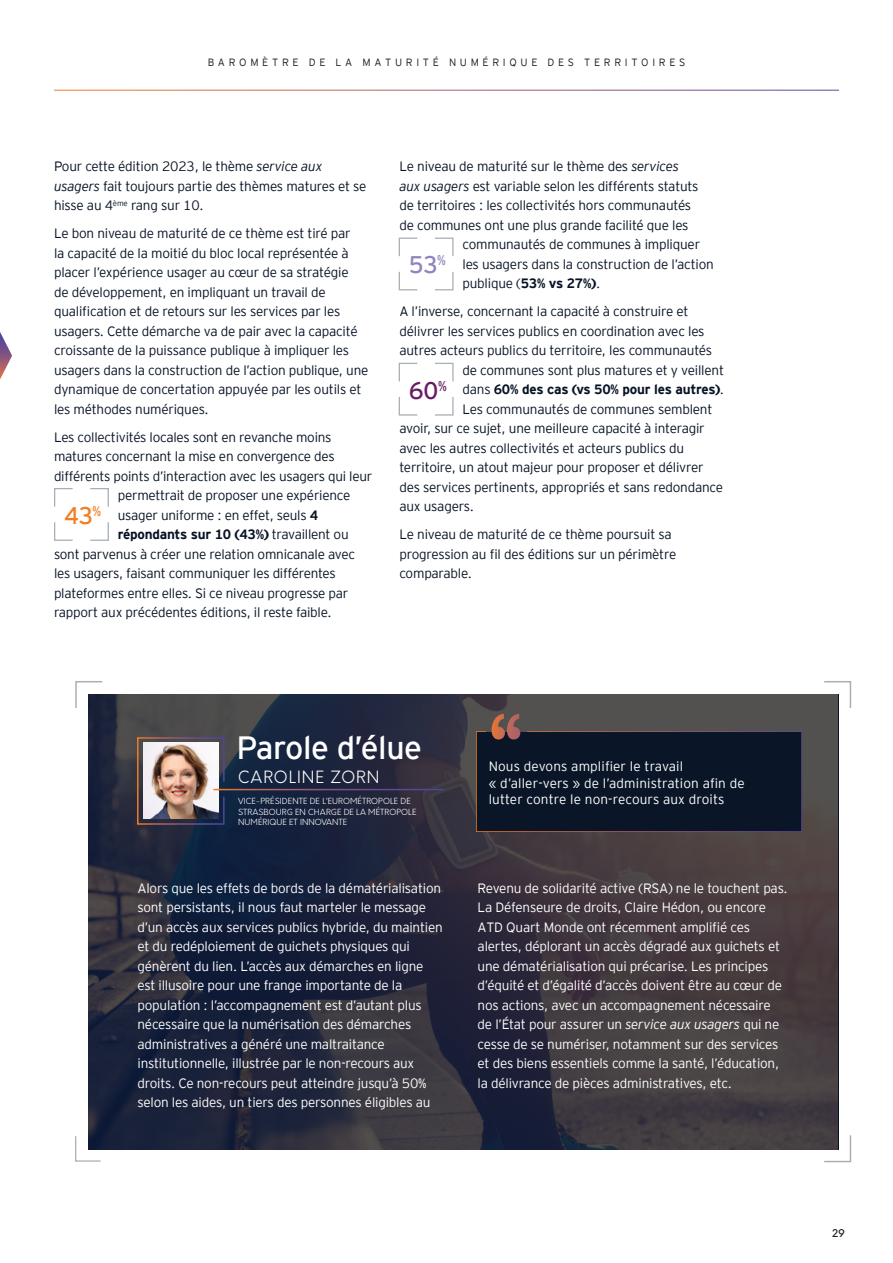
<style>
.page{position:relative;width:893px;height:1263px;background:#fff}
.page>*{position:absolute;margin:0;border:0;box-sizing:border-box;transform-origin:0 0}
.Brochure_title_RL__C{font:700 78.3px "Orkney";color:#fff}
.Titre_1{font:32.25px "EY Interstate";letter-spacing:-.015em;color:#fff}
.citation{font:24px "EY Interstate";color:#f47d21}
.citation-2{font:24px "EY Interstate";color:#9184be}
.citation-3{font:24px "EY Interstate";color:#691c66}
.Brochure_title_RL__C-2{font:300 16.5px "Orkney";letter-spacing:.06em;color:#fff}
.Body_copy{font:300 13.5px/19.5px "EY Interstate";letter-spacing:-.015em;color:#071224}
.Body_copy-2{font:300 13.5px/19.5px "EY Interstate";letter-spacing:-.015em;color:#fff}
.Brochure_title_RL__C-3{font:300 13.5px/16.5px "EY Interstate";letter-spacing:.01em;color:#fff}
.Body_copy-3{font:700 13.5px "EY Interstate";letter-spacing:-.02em;color:#071224}
.t1{font:300 10.5px "EY Interstate";letter-spacing:.35em;color:#231f20}
.t2{font:500 10.5px "Orkney";color:#231f20}
.Brochure_title_RL__C-4{font:300 8.25px/10.5px "Orkney";letter-spacing:.01em;color:#fff}
.s1{font-style:italic}
.s2{font-weight:700}
.s3{font-weight:300}
</style>
<div class="page">
<svg style="left:90px;top:522px;width:19px;height:19px"></svg>
<svg style="left:54px;top:488px;width:19px;height:19px"></svg>
<svg style="left:90px;top:488px;width:19px;height:19px"></svg>
<svg style="left:54px;top:522px;width:19px;height:19px"></svg>
<img style="left:88px;top:694px;width:750px;height:455px">
<svg style="left:75px;top:681px;width:29px;height:28px"></svg>
<svg style="left:823px;top:1134px;width:29px;height:29px"></svg>
<svg style="left:75px;top:1135px;width:27px;height:27px"></svg>
<svg style="left:823px;top:681px;width:29px;height:28px"></svg>
<div style="left:475px;top:730px;width:328px;height:103px;background:#0a1627"></div>
<svg style="left:435px;top:271px;width:19px;height:20px"></svg>
<svg style="left:398px;top:237px;width:20px;height:20px"></svg>
<svg style="left:435px;top:237px;width:19px;height:20px"></svg>
<svg style="left:398px;top:271px;width:20px;height:20px"></svg>
<svg style="left:435px;top:397px;width:19px;height:19px"></svg>
<svg style="left:398px;top:362px;width:20px;height:20px"></svg>
<svg style="left:435px;top:362px;width:19px;height:20px"></svg>
<svg style="left:398px;top:397px;width:20px;height:19px"></svg>
<hr style="left:213px;top:789px;width:231px;height:1px;background:#fff">
<img style="left:136px;top:736px;width:89px;height:89px">
<svg style="left:0;top:332px;width:12px;height:47px"></svg>
<p class="t1" style="left:208px;top:55px;width:479px">BAROMÈTRE DE LA MATURITÉ NUMÉRIQUE DES TERRITOIRES</p>
<p class="Body_copy" style="left:54px;top:156px;width:314px">Pour cette édition 2023, le thème <span class="s1">service aux usagers</span> fait toujours partie des thèmes matures et se hisse au 4<sup>ème</sup> rang sur 10.</p>
<p class="Body_copy" style="left:54px;top:223px;width:316px">Le bon niveau de maturité de ce thème est tiré par<br>la capacité de la moitié du bloc local représentée à placer l’expérience usager au cœur de sa stratégie<br>de développement, en impliquant un travail de qualification et de retours sur les services par les usagers. Cette démarche va de pair avec la capacité croissante de la puissance publique à impliquer les usagers dans la construction de l’action publique, une dynamique de concertation appuyée par les outils et les méthodes numériques.</p>
<p class="Body_copy" style="left:54px;top:427px;width:279px">Les collectivités locales sont en revanche moins</p>
<p class="Body_copy" style="left:54px;top:446px;width:282px">matures concernant la mise en convergence des</p>
<p class="Body_copy" style="left:54px;top:466px;width:320px">différents points d’interaction avec les usagers qui leur</p>
<p class="Body_copy" style="left:118px;top:485px;width:234px">permettrait de proposer une expérience</p>
<p class="Body_copy" style="left:118px;top:505px;width:202px">usager uniforme : en effet, seuls <span class="s2">4</span></p>
<p class="Body_copy-3" style="left:118px;top:525px;width:232px">répondants sur 10 (43%) <span class="s3">travaillent ou</span></p>
<p class="Body_copy" style="left:54px;top:544px;width:303px">sont parvenus à créer une relation omnicanale avec</p>
<p class="Body_copy" style="left:54px;top:563px;width:283px">les usagers, faisant communiquer les différentes</p>
<p class="Body_copy" style="left:54px;top:583px;width:296px">plateformes entre elles. Si ce niveau progresse par</p>
<p class="Body_copy" style="left:54px;top:602px;width:279px">rapport aux précédentes éditions, il reste faible.</p>
<p class="citation" style="left:64px;top:498px;width:38px">43<sup>%</sup></p>
<p class="Body_copy" style="left:399px;top:156px;width:281px">Le niveau de maturité sur le thème des <span class="s1">services</span></p>
<p class="Body_copy" style="left:399px;top:176px;width:301px"><span class="s1">aux usagers</span> est variable selon les différents statuts</p>
<p class="Body_copy" style="left:399px;top:195px;width:293px">de territoires : les collectivités hors communautés</p>
<p class="Body_copy" style="left:399px;top:215px;width:291px">de communes ont une plus grande facilité que les</p>
<p class="Body_copy" style="left:462px;top:234px;width:239px">communautés de communes à impliquer</p>
<p class="Body_copy" style="left:462px;top:254px;width:253px">les usagers dans la construction de l’action</p>
<p class="Body_copy" style="left:462px;top:273px;width:139px">publique (<span class="s2">53% vs 27%)</span>.</p>
<p class="Body_copy" style="left:399px;top:301px;width:291px">A l’inverse, concernant la capacité à construire et</p>
<p class="Body_copy" style="left:399px;top:321px;width:307px">délivrer les services publics en coordination avec les</p>
<p class="Body_copy" style="left:399px;top:340px;width:314px">autres acteurs publics du territoire, les communautés</p>
<p class="Body_copy" style="left:462px;top:360px;width:263px">de communes sont plus matures et y veillent</p>
<p class="Body_copy-3" style="left:462px;top:380px;width:263px"><span class="s3">dans</span> 60% des cas (vs 50% pour les autres)<span class="s3">.</span></p>
<p class="Body_copy" style="left:462px;top:399px;width:251px">Les communautés de communes semblent</p>
<p class="Body_copy" style="left:399px;top:418px;width:307px">avoir, sur ce sujet, une meilleure capacité à interagir</p>
<p class="Body_copy" style="left:399px;top:438px;width:286px">avec les autres collectivités et acteurs publics du</p>
<p class="Body_copy" style="left:399px;top:457px;width:306px">territoire, un atout majeur pour proposer et délivrer</p>
<p class="Body_copy" style="left:399px;top:477px;width:325px">des services pertinents, appropriés et sans redondance</p>
<p class="Body_copy" style="left:399px;top:496px;width:76px">aux usagers.</p>
<p class="Body_copy" style="left:399px;top:524px;width:278px">Le niveau de maturité de ce thème poursuit sa progression au fil des éditions sur un périmètre comparable.</p>
<p class="citation-2" style="left:409px;top:248px;width:38px">53<sup>%</sup></p>
<p class="citation-3" style="left:409px;top:373px;width:39px">60<sup>%</sup></p>
<p class="Titre_1" style="left:236px;top:724px;width:187px">Parole d’élue</p>
<p class="Brochure_title_RL__C-2" style="left:238px;top:767px;width:143px">CAROLINE ZORN</p>
<p class="Brochure_title_RL__C-4" style="left:238px;top:796px;width:180px">VICE-PRÉSIDENTE DE L’EUROMÉTROPOLE DE<br>STRASBOURG EN CHARGE DE LA MÉTROPOLE<br>NUMÉRIQUE ET INNOVANTE</p>
<p class="Brochure_title_RL__C" style="left:485px;top:693px;width:39px">“</p>
<p class="Brochure_title_RL__C-3" style="left:489px;top:757px;width:257px">Nous devons amplifier le travail<br>« d’aller-vers » de l’administration afin de lutter contre le non-recours aux droits</p>
<p class="Body_copy-2" style="left:137px;top:877px;width:307px">Alors que les effets de bords de la dématérialisation sont persistants, il nous faut marteler le message d’un accès aux services publics hybride, du maintien et du redéploiement de guichets physiques qui génèrent du lien. L’accès aux démarches en ligne est illusoire pour une frange importante de la population : l’accompagnement est d’autant plus nécessaire que la numérisation des démarches administratives a généré une maltraitance institutionnelle, illustrée par le non-recours aux droits. Ce non-recours peut atteindre jusqu’à 50% selon les aides, un tiers des personnes éligibles au</p>
<p class="Body_copy-2" style="left:478px;top:877px;width:312px">Revenu de solidarité active (RSA) ne le touchent pas.<br>La Défenseure de droits, Claire Hédon, ou encore ATD Quart Monde ont récemment amplifié ces alertes, déplorant un accès dégradé aux guichets et une dématérialisation qui précarise. Les principes d’équité et d’égalité d’accès doivent être au cœur de nos actions, avec un accompagnement nécessaire de l’État pour assurer un <span class="s1">service aux usagers</span> qui ne cesse de se numériser, notamment sur des services et des biens essentiels comme la santé, l’éducation, la délivrance de pièces administratives, etc.</p>
<p class="t2" style="left:832px;top:1226px;width:15px">29</p>
</div>
